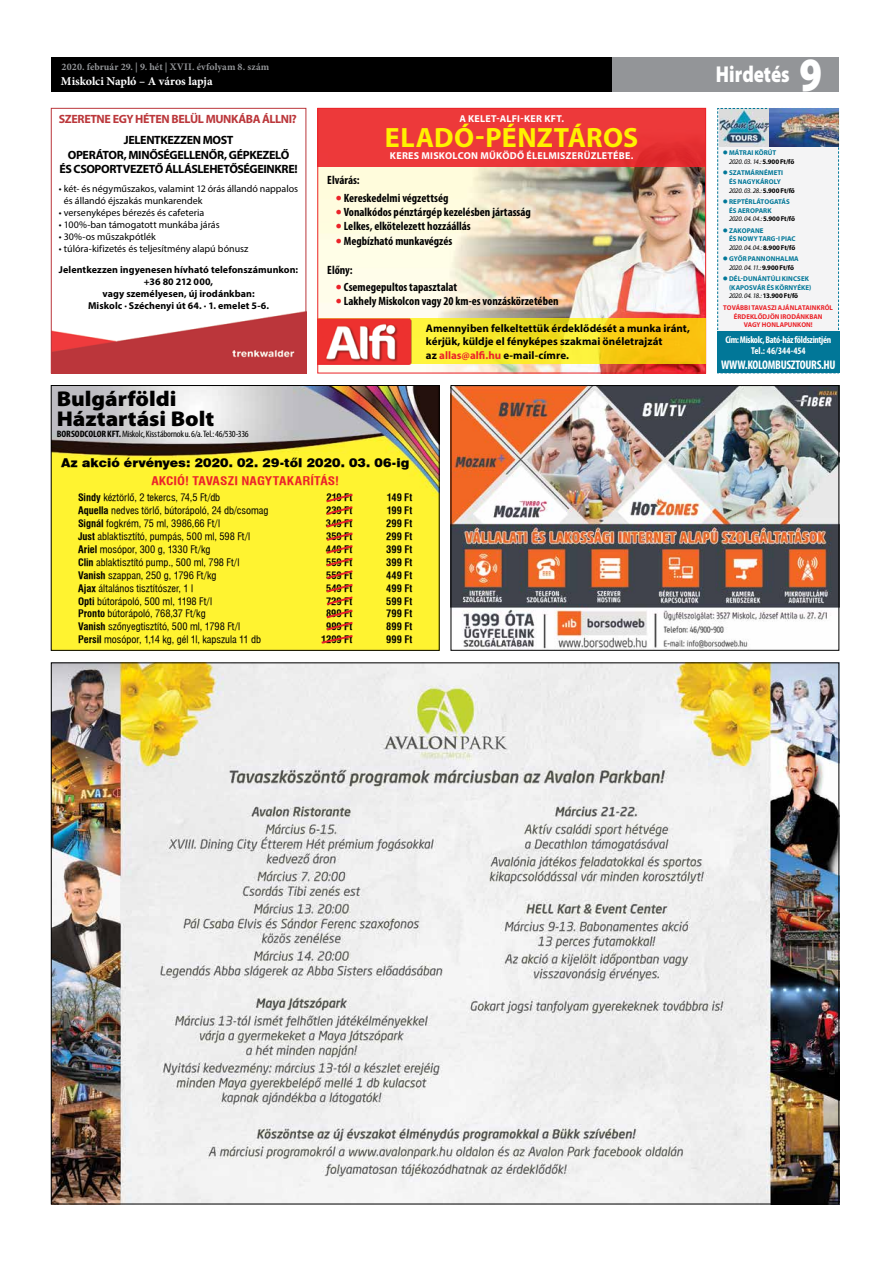
<style>
.page{position:relative;width:893px;height:1262px;background:#fff}
.page>*{position:absolute;margin:0;border:0;box-sizing:border-box;transform-origin:0 0}
.t1{font:700 28px "Myriad Pro";letter-spacing:.01em;color:#fff200}
.t2{font:900 23px "Myriad Pro";color:#fff;scale:.82 1}
.t3{font:900 21.4px/19.6px "Myriad Pro";color:#000;scale:1.07 1}
.t4{font:700 condensed 12.5px "Myriad Pro";letter-spacing:-.03em;color:#fff}
.t5{font:700 condensed 12px "Myriad Pro";color:#000}
.t6{font:700 12px/14.4px "Myriad Pro";letter-spacing:-.03em;color:#000;text-align:center}
.t7{font:700 12px "Myriad Pro";letter-spacing:-.03em;color:#bb373b}
.t8{font:700 12px "Minion Pro";letter-spacing:-.005em;color:#fff}
.t9{font:11.9px "Swiss 721 Blk PFL";color:#000;scale:1.07 1}
.t10{font:700 11.5px "Swiss 721 Cn PFL";letter-spacing:.005em;color:#eb2329;scale:1.18 1}
.t11{font:700 11px/13.2px "Myriad Pro";letter-spacing:.005em;color:#000}
.t12{font:10px "Swiss 721 Cn PFL";color:#000;scale:1.05 1}
.t13{font:10px/12px "Myriad Pro";color:#000}
.t14{font:700 10px/12px "Myriad Pro";letter-spacing:.005em;color:#000;text-align:center}
.t15{font:700 10px "Swiss 721 Cn PFL";letter-spacing:.005em;color:#000;scale:1.05 1}
.t16{font:700 10px "Myriad Pro";letter-spacing:.025em;color:#fff}
.t17{font:700 10px "Minion Pro";letter-spacing:.01em;color:#939598}
.t18{font:700 condensed 9.9px/11.9px "Myriad Pro";letter-spacing:-.03em;color:#fff;text-align:center}
.t19{font:condensed 9.3px "Myriad Pro";letter-spacing:-.025em;color:#000;scale:1.07 1}
.t20{font:700 7px/8.6px "Myriad Pro";letter-spacing:.005em;color:#017798}
.t21{font:700 7px/8.6px "Myriad Pro";letter-spacing:.01em;color:#eb2329;text-align:center;scale:.96 1}
.t22{font:italic 7px/8.6px "Myriad Pro";letter-spacing:-.04em;color:#000}
.s1{color:#eb2329}
.s2{font-weight:700}
.s3{font-size:48px}
.s4{color:#017798}
.s5{font-weight:700;font-style:normal;color:#017798}
.s6{font-weight:700;font-style:normal}
.s7{font-weight:400;font-style:italic;color:#000}
.s8{color:#000}
</style>
<div class="page">
<div style="left:51px;top:57px;width:562px;height:34px;background:#000"></div>
<div style="left:612px;top:57px;width:227px;height:34px;background:#939598"></div>
<img style="left:319px;top:167px;width:385px;height:204px">
<div style="left:317px;top:108px;width:389px;height:59px;background:#ed393a"></div>
<svg style="left:412px;top:318px;width:293px;height:46px;background:#f7dc24"></svg>
<img style="left:317px;top:318px;width:95px;height:46px">
<img style="left:53px;top:387px;width:384px;height:261px">
<div style="left:51px;top:385px;width:388px;height:265px;border:1px solid #000"></div>
<svg style="left:319px;top:492px;width:36px;height:153px;background:#fcdb2f"></svg>
<img style="left:453px;top:387px;width:384px;height:261px">
<div style="left:451px;top:385px;width:388px;height:265px;border:1px solid #000"></div>
<img style="left:53px;top:664px;width:784px;height:538px">
<svg style="left:717px;top:108px;width:122px;height:266px"></svg>
<div style="left:717px;top:331px;width:122px;height:42px;background:#017798"></div>
<img style="left:770px;top:109px;width:68px;height:37px">
<img style="left:53px;top:311px;width:251px;height:60px">
<div style="left:51px;top:108px;width:255px;height:265px;border:1px solid #bb373b"></div>
<p class="t17" style="left:62px;top:60px;width:209px">2020. február 29. | 9. hét | XVII. évfolyam 8. szám</p>
<p class="t8" style="left:61px;top:73px;width:153px">Miskolci Napló – A város lapja</p>
<p class="t7" style="left:59px;top:111px;width:239px">SZERETNE EGY HÉTEN BELÜL MUNKÁBA ÁLLNI?</p>
<p class="t6" style="left:59px;top:133px;width:240px">JELENTKEZZEN MOST<br>OPERÁTOR, MINŐSÉGELLENŐR, GÉPKEZELŐ<br>ÉS CSOPORTVEZETŐ ÁLLÁSLEHETŐSÉGEINKRE!</p>
<p class="t13" style="left:64px;top:183px;width:236px;text-indent:-5px">• két- és négyműszakos, valamint 12 órás állandó nappalos és állandó éjszakás munkarendek</p>
<p class="t13" style="left:59px;top:207px;width:147px">• versenyképes bérezés és cafeteria</p>
<p class="t13" style="left:59px;top:219px;width:162px">• 100%-ban támogatott munkába járás</p>
<p class="t13" style="left:59px;top:231px;width:98px">• 30%-os műszakpótlék</p>
<p class="t13" style="left:59px;top:243px;width:191px">• túlóra-kifizetés és teljesítmény alapú bónusz</p>
<p class="t14" style="left:59px;top:263px;width:241px">Jelentkezzen ingyenesen hívható telefonszámunkon: +36 80 212 000,<br>vagy személyesen, új irodánkban:<br>Miskolc · Széchenyi út 64. · 1. emelet 5-6.</p>
<p class="t16" style="left:459px;top:112px;width:106px">A KELET-ALFI-KER KFT.</p>
<h1 class="t1" style="left:385px;top:120px;width:255px">ELADÓ-PÉNZTÁROS</h1>
<p class="t16" style="left:390px;top:149px;width:245px">KERES MISKOLCON MŰKÖDŐ ÉLELMISZERÜZLETÉBE.</p>
<p class="t5" style="left:327px;top:173px;width:34px">Elvárás:</p>
<p class="t5" style="left:336px;top:190px;width:114px"><span class="s1">●</span> Kereskedelmi végzettség</p>
<p class="t5" style="left:336px;top:204px;width:197px"><span class="s1">●</span> Vonalkódos pénztárgép kezelésben jártasság</p>
<p class="t5" style="left:336px;top:219px;width:137px"><span class="s1">●</span> Lelkes, elkötelezett hozzáállás</p>
<p class="t5" style="left:336px;top:233px;width:118px"><span class="s1">●</span> Megbízható munkavégzés</p>
<p class="t5" style="left:327px;top:262px;width:27px">Előny:</p>
<p class="t5" style="left:336px;top:279px;width:123px"><span class="s1">●</span> Csemegepultos tapasztalat</p>
<p class="t5" style="left:336px;top:294px;width:224px"><span class="s1">●</span> Lakhely Miskolcon vagy 20 km-es vonzáskörzetében</p>
<p class="t11" style="left:426px;top:321px;width:266px">Amennyiben felkeltettük érdeklődését a munka iránt, kérjük, küldje el fényképes szakmai önéletrajzát<br>az <span class="s1">allas@alfi.hu</span> e-mail-címre.</p>
<h3 class="t3" style="left:57px;top:389px;width:149px">Bulgárföldi<br>Háztartási Bolt</h3>
<p class="t19" style="left:57px;top:428px;width:181px"><span class="s2">BORSODCOLOR KFT.</span> Miskolc, Kiss tábornok u. 6/a. Tel.: 46/530-336</p>
<p class="t9" style="left:61px;top:455px;width:327px">Az akció érvényes: 2020. 02. 29-től 2020. 03. 06-ig</p>
<p class="t10" style="left:151px;top:474px;width:161px">AKCIÓ! TAVASZI NAGYTAKARÍTÁS!</p>
<p class="t12" style="left:78px;top:492px;width:137px"><span class="s2">Sindy</span> kéztörlő, 2 tekercs, 74,5 Ft/db</p>
<p class="t15" style="left:327px;top:492px;width:26px">219 Ft</p>
<p class="t15" style="left:387px;top:492px;width:26px">149 Ft</p>
<p class="t12" style="left:78px;top:504px;width:183px"><span class="s2">Aquella</span> nedves törlő, bútorápoló, 24 db/csomag</p>
<p class="t15" style="left:326px;top:504px;width:26px">239 Ft</p>
<p class="t15" style="left:387px;top:504px;width:26px">199 Ft</p>
<p class="t12" style="left:78px;top:517px;width:137px"><span class="s2">Signál</span> fogkrém, 75 ml, 3986,66 Ft/l</p>
<p class="t15" style="left:326px;top:517px;width:27px">349 Ft</p>
<p class="t15" style="left:386px;top:517px;width:27px">299 Ft</p>
<p class="t12" style="left:78px;top:530px;width:165px"><span class="s2">Just</span> ablaktisztító, pumpás, 500 ml, 598 Ft/l</p>
<p class="t15" style="left:326px;top:530px;width:27px">359 Ft</p>
<p class="t15" style="left:386px;top:530px;width:27px">299 Ft</p>
<p class="t12" style="left:78px;top:543px;width:128px"><span class="s2">Ariel</span> mosópor, 300 g, 1330 Ft/kg</p>
<p class="t15" style="left:326px;top:543px;width:27px">449 Ft</p>
<p class="t15" style="left:386px;top:543px;width:26px">399 Ft</p>
<p class="t12" style="left:78px;top:556px;width:155px"><span class="s2">Clin</span> ablaktisztító pump., 500 ml, 798 Ft/l</p>
<p class="t15" style="left:326px;top:556px;width:26px">559 Ft</p>
<p class="t15" style="left:386px;top:556px;width:26px">399 Ft</p>
<p class="t12" style="left:78px;top:569px;width:133px"><span class="s2">Vanish</span> szappan, 250 g, 1796 Ft/kg</p>
<p class="t15" style="left:326px;top:569px;width:26px">559 Ft</p>
<p class="t15" style="left:386px;top:569px;width:27px">449 Ft</p>
<p class="t12" style="left:78px;top:582px;width:111px"><span class="s2">Ajax</span> általános tisztítószer, 1 l</p>
<p class="t15" style="left:326px;top:582px;width:27px">549 Ft</p>
<p class="t15" style="left:386px;top:582px;width:27px">499 Ft</p>
<p class="t12" style="left:78px;top:595px;width:129px"><span class="s2">Opti</span> bútorápoló, 500 ml, 1198 Ft/l</p>
<p class="t15" style="left:326px;top:595px;width:26px">729 Ft</p>
<p class="t15" style="left:386px;top:595px;width:26px">599 Ft</p>
<p class="t12" style="left:78px;top:607px;width:123px"><span class="s2">Pronto</span> bútorápoló, 768,37 Ft/kg</p>
<p class="t15" style="left:326px;top:607px;width:26px">899 Ft</p>
<p class="t15" style="left:386px;top:607px;width:26px">799 Ft</p>
<p class="t12" style="left:78px;top:620px;width:156px"><span class="s2">Vanish</span> szőnyegtisztító, 500 ml, 1798 Ft/l</p>
<p class="t15" style="left:326px;top:620px;width:27px">999 Ft</p>
<p class="t15" style="left:386px;top:620px;width:26px">899 Ft</p>
<p class="t12" style="left:78px;top:633px;width:176px"><span class="s2">Persil</span> mosópor, 1,14 kg, gél 1l, kapszula 11 db</p>
<p class="t15" style="left:321px;top:633px;width:31px">1299 Ft</p>
<p class="t15" style="left:386px;top:633px;width:27px">999 Ft</p>
<h2 class="t2" style="left:716px;top:61px;width:131px">Hirdetés <span class="s3">9</span></h2>
<p class="t22" style="left:729px;top:148px;width:67px;text-indent:-6px"><span class="s4">●</span> <span class="s5">MÁTRAI KÖRÚT<br></span>2020. 03. 14.: <span class="s6">5.900 Ft/fő</span></p>
<p class="t20" style="left:729px;top:168px;width:67px;text-indent:-6px">● SZATMÁRNÉMETI<br>ÉS NAGYKÁROLY<br><span class="s7">2020. 03. 28.:</span> <span class="s8">5.900 Ft/fő</span></p>
<p class="t20" style="left:729px;top:197px;width:68px;text-indent:-6px">● REPTÉRLÁTOGATÁS<br>ÉS AEROPARK<br><span class="s7">2020. 04. 04.:</span> <span class="s8">5.900 Ft/fő</span></p>
<p class="t20" style="left:729px;top:226px;width:68px;text-indent:-6px">● ZAKOPANE<br>ÉS NOWY TARG-I PIAC<br><span class="s7">2020. 04. 04.:</span> <span class="s8">8.900 Ft/fő</span></p>
<p class="t20" style="left:723px;top:254px;width:77px;text-align:center">● GYŐR PANNONHALMA<br><span class="s7">2020. 04. 11.:</span> <span class="s8">9.900 Ft/fő</span></p>
<p class="t20" style="left:729px;top:274px;width:84px;text-indent:-6px">● DÉL-DUNÁNTÚLI KINCSEK (KAPOSVÁR ÉS KÖRNYÉKE)<br><span class="s7">2020. 04. 18.:</span> <span class="s8">13.900 Ft/fő</span></p>
<p class="t21" style="left:723px;top:303px;width:116px">TOVÁBBI TAVASZI AJÁNLATAINKRÓL<br>ÉRDEKLŐDJÖN IRODÁNKBAN<br>VAGY HONLAPUNKON!</p>
<p class="t18" style="left:725px;top:333px;width:107px">Cím: Miskolc, Bató-ház földszintjén<br>Tel.: 46/344-454</p>
<p class="t4" style="left:721px;top:357px;width:116px">WWW.KOLOMBUSZTOURS.HU</p>
</div>
